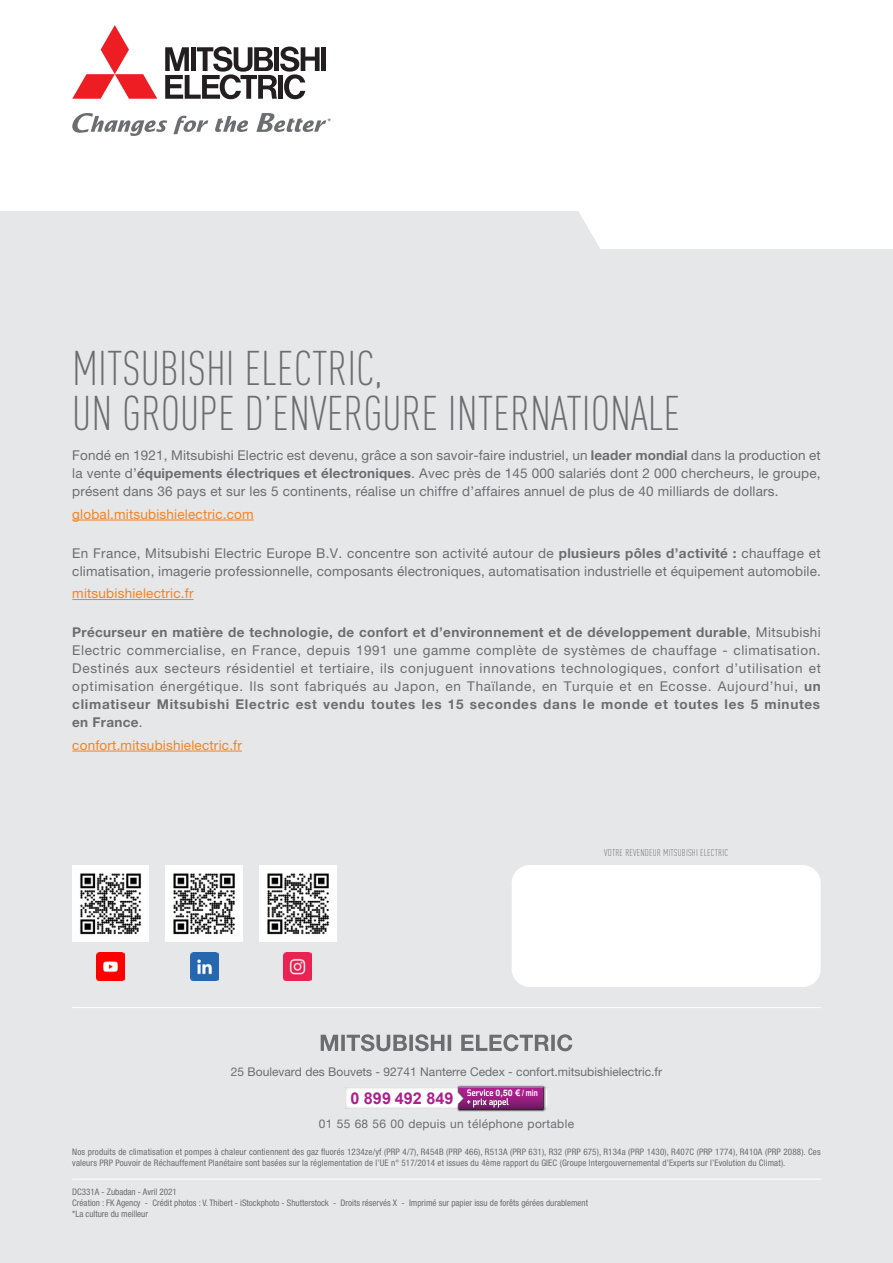
<style>
.page{position:relative;width:893px;height:1263px;background:#e6e7e9}
.page>*{position:absolute;margin:0;border:0;box-sizing:border-box;transform-origin:0 0}
.t1{font:300 48px/45px "DIN Cond";color:#6c6d70}
.t2{font:700 16.2px "Arial";color:#ab208e}
.t3{font:13.5px/18px "Helvetica Neue LT Pro";letter-spacing:.015em;color:#6c6d70;text-align:justify}
.t4{font:13.5px "Helvetica Neue LT Pro";letter-spacing:.015em;color:#f58220}
.t5{font:12px "Helvetica Neue LT Pro";color:#6c6d70}
.t6{font:12px "Helvetica Neue LT Pro";letter-spacing:.025em;color:#6c6d70}
.t7{font:10.8px "Helvetica Neue LT Pro";color:#6c6d70}
.t8{font:300 9.75px "DIN Cond";letter-spacing:.02em;color:#6c6d70}
.Texte{font:condensed 9px/10.5px "Helvetica Neue LT Pro";letter-spacing:.015em;color:#6c6d70}
.t9{font:700 9px "Arial";color:#fff}
.s1{font-weight:700}
</style>
<div class="page">
<div style="left:0;top:0;width:893px;height:210px;background:#fff"></div>
<svg style="left:72px;top:25px;width:85px;height:74px"></svg>
<hr style="left:322px;top:47px;width:4px;height:24px;background:#231f20">
<svg style="left:165px;top:47px;width:155px;height:52px"></svg>
<svg style="left:173px;top:116px;width:35px;height:18px"></svg>
<svg style="left:256px;top:113px;width:70px;height:19px"></svg>
<svg style="left:72px;top:113px;width:95px;height:23px"></svg>
<svg style="left:215px;top:116px;width:33px;height:16px"></svg>
<svg style="left:563px;top:210px;width:330px;height:39px;background:#fcfdfd"></svg>
<hr style="left:72px;top:520px;width:182px;height:1px;background:#f58220">
<hr style="left:72px;top:599px;width:122px;height:1px;background:#f58220">
<hr style="left:72px;top:751px;width:170px;height:1px;background:#f58220">
<svg style="left:321px;top:1034px;width:251px;height:17px"></svg>
<div style="left:346px;top:1087px;width:202px;height:22px;background:linear-gradient(to bottom,#fff,#fafafa)"></div>
<img style="left:456px;top:1085px;width:89px;height:26px">
<svg style="left:458px;top:1086px;width:85px;height:23px;background:#a13d8e"></svg>
<hr style="left:72px;top:1179px;width:749px;height:1px;background:#fff">
<hr style="left:72px;top:1007px;width:749px;height:1px;background:#fff">
<div style="left:512px;top:865px;width:309px;height:122px;background:#fff;border-radius:18px"></div>
<img style="left:96px;top:953px;width:29px;height:28px">
<img style="left:190px;top:953px;width:28px;height:28px">
<img style="left:166px;top:865px;width:76px;height:77px">
<img style="left:284px;top:953px;width:28px;height:28px">
<img style="left:260px;top:865px;width:76px;height:77px">
<img style="left:72px;top:865px;width:77px;height:77px">
<p class="t7" style="left:327px;top:116px;width:5px">*</p>
<p class="t1" style="left:72px;top:345px;width:610px">MITSUBISHI ELECTRIC,<br>UN GROUPE D’ENVERGURE INTERNATIONALE</p>
<p class="t3" style="left:72px;top:446px;width:750px">Fondé en 1921, Mitsubishi Electric est devenu, grâce a son savoir-faire industriel, un <span class="s1">leader mondial</span> dans la production et la vente d’<span class="s1">équipements électriques et électroniques</span>. Avec près de 145 000 salariés dont 2 000 chercheurs, le groupe, présent dans 36 pays et sur les 5 continents, réalise un chiffre d’affaires annuel de plus de 40 milliards de dollars.</p>
<p class="t4" style="left:72px;top:506px;width:183px">global.mitsubishielectric.com</p>
<p class="t3" style="left:72px;top:544px;width:750px">En France, Mitsubishi Electric Europe B.V. concentre son activité autour de <span class="s1">plusieurs pôles d’activité :</span> chauffage et climatisation, imagerie professionnelle, composants électroniques, automatisation industrielle et équipement automobile.</p>
<p class="t4" style="left:72px;top:585px;width:123px">mitsubishielectric.fr</p>
<p class="t3" style="left:72px;top:623px;width:750px"><span class="s1">Précurseur en matière de technologie, de confort et d’environnement et de développement durable</span>, Mitsubishi Electric commercialise, en France, depuis 1991 une gamme complète de systèmes de chauffage - climatisation.<br>Destinés aux secteurs résidentiel et tertiaire, ils conjuguent innovations technologiques, confort d’utilisation et optimisation énergétique. Ils sont fabriqués au Japon, en Thaïlande, en Turquie et en Ecosse. Aujourd’hui, <span class="s1">un climatiseur Mitsubishi Electric est vendu toutes les 15 secondes dans le monde et toutes les 5 minutes en France</span>.</p>
<p class="t4" style="left:72px;top:737px;width:171px">confort.mitsubishielectric.fr</p>
<p class="t8" style="left:604px;top:847px;width:125px">VOTRE REVENDEUR MITSUBISHI ELECTRIC</p>
<p class="t5" style="left:231px;top:1064px;width:433px">25 Boulevard des Bouvets - 92741 Nanterre Cedex - confort.mitsubishielectric.fr</p>
<p class="t2" style="left:350px;top:1087px;width:105px">0 899 492 849</p>
<p class="t9" style="left:495px;top:1087px;width:44px">0,50 € / min</p>
<p class="t6" style="left:319px;top:1117px;width:257px">01 55 68 56 00 depuis un téléphone portable</p>
<p class="Texte" style="left:72px;top:1146px;width:750px">Nos produits de climatisation et pompes à chaleur contiennent des gaz fluorés 1234ze/yf (PRP 4/7), R454B (PRP 466), R513A (PRP 631), R32 (PRP 675), R134a (PRP 1430), R407C (PRP 1774), R410A (PRP 2088). Ces valeurs PRP Pouvoir de Réchauffement Planétaire sont basées sur la réglementation de l’UE n° 517/2014 et issues du 4ème rapport du GIEC (Groupe Intergouvernemental d’Experts sur l’Evolution du Climat).</p>
<p class="Texte" style="left:72px;top:1186px;width:106px">DC331A - Zubadan - Avril 2021</p>
<p class="Texte" style="left:72px;top:1197px;width:517px">Création : FK Agency - Crédit photos : V. Thibert - iStockphoto - Shutterstock - Droits réservés X - Imprimé sur papier issu de forêts gérées durablement</p>
<p class="Texte" style="left:72px;top:1208px;width:77px">*La culture du meilleur</p>
</div>
